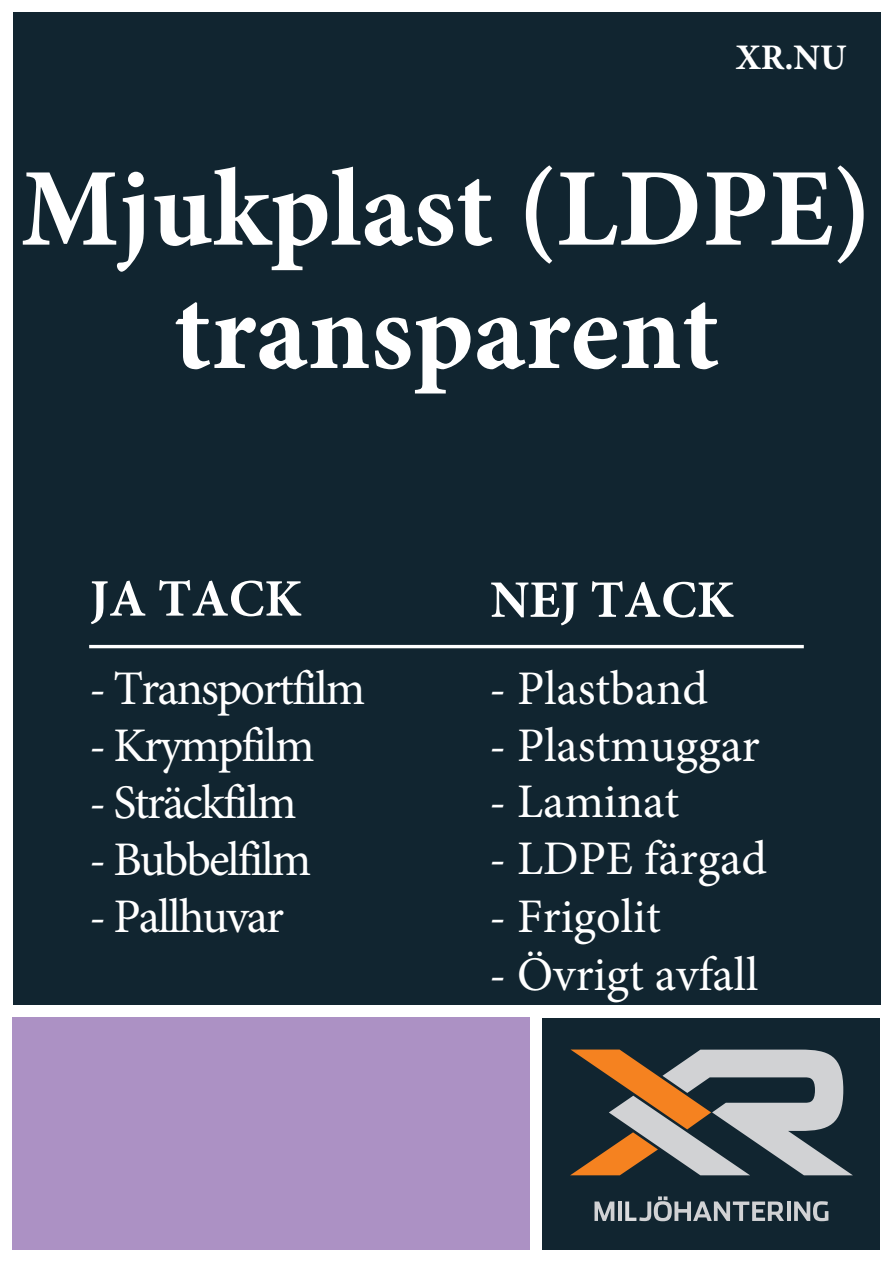
<style>
.page{position:relative;width:893px;height:1263px;background:#fff}
.page>*{position:absolute;margin:0;border:0;box-sizing:border-box;transform-origin:0 0}
.t1{font:700 111px/123.3px "Minion Pro";color:#fff;text-align:center}
.t2{font:700 52.8px "Minion Pro";color:#fff}
.t3{font:48.3px "Minion Pro";color:#fff}
.t4{font:48.3px "Minion Pro";letter-spacing:-.04em;color:#fff}
.t5{font:700 36px "Minion Pro";color:#fff}
</style>
<div class="page">
<div style="left:13px;top:1017px;width:517px;height:233px;background:#ac91c4"></div>
<div style="left:13px;top:13px;width:867px;height:992px;background:#112530"></div>
<div style="left:543px;top:1019px;width:337px;height:231px;background:#112530"></div>
<svg style="left:570px;top:1049px;width:283px;height:126px"></svg>
<hr style="left:618px;top:1201px;width:4px;height:20px;background:#d1d2d4">
<svg style="left:594px;top:1201px;width:20px;height:20px"></svg>
<svg style="left:625px;top:1196px;width:159px;height:25px"></svg>
<hr style="left:787px;top:1201px;width:3px;height:20px;background:#d1d2d4">
<svg style="left:794px;top:1201px;width:34px;height:20px"></svg>
<hr style="left:89px;top:645px;width:715px;height:3px;background:#fff">
<p class="t5" style="left:736px;top:35px;width:112px">XR.NU</p>
<h1 class="t1" style="left:21px;top:146px;width:853px">Mjukplast (LDPE) transparent</h1>
<p class="t2" style="left:90px;top:566px;width:213px">JA TACK</p>
<p class="t2" style="left:490px;top:568px;width:245px">NEJ TACK</p>
<p class="t4" style="left:89px;top:659px;width:278px">- Transportfilm</p>
<p class="t4" style="left:89px;top:716px;width:227px">- Krympfilm</p>
<p class="t4" style="left:89px;top:773px;width:209px">- Sträckfilm</p>
<p class="t4" style="left:89px;top:830px;width:224px">- Bubbelfilm</p>
<p class="t4" style="left:89px;top:887px;width:197px">- Pallhuvar</p>
<p class="t3" style="left:489px;top:659px;width:220px">- Plastband</p>
<p class="t3" style="left:489px;top:716px;width:272px">- Plastmuggar</p>
<p class="t3" style="left:489px;top:772px;width:192px">- Laminat</p>
<p class="t3" style="left:489px;top:829px;width:279px">- LDPE färgad</p>
<p class="t3" style="left:489px;top:887px;width:173px">- Frigolit</p>
<p class="t3" style="left:489px;top:945px;width:271px">- Övrigt avfall</p>
</div>
